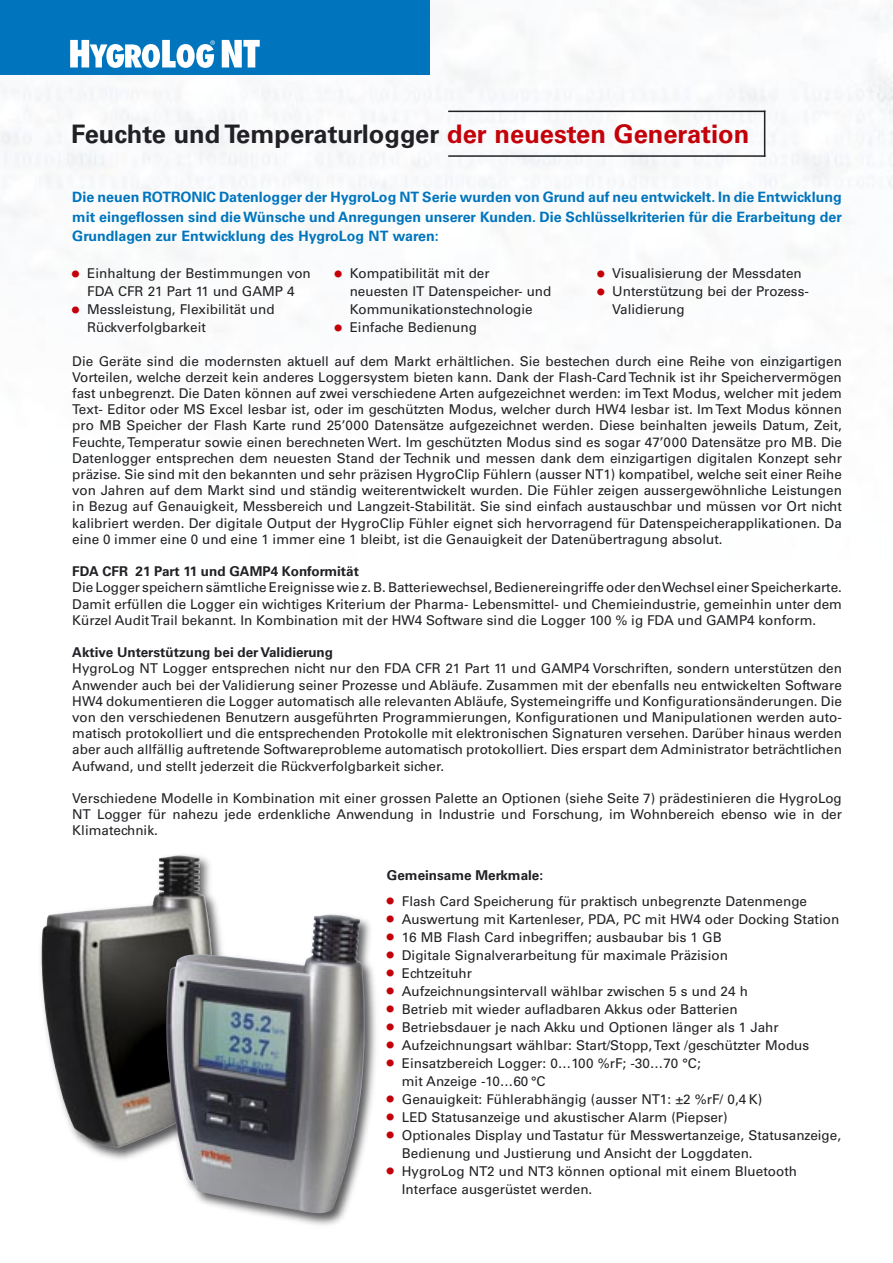
<style>
.page{position:relative;width:893px;height:1263px;background:#fff}
.page>*{position:absolute;margin:0;border:0;box-sizing:border-box;transform-origin:0 0}
.t1{font:700 25.5px "Univers";color:#212125}
.t2{font:700 14.25px/19.5px "Univers";color:#0075bd;text-align:justify}
.t3{font:13.5px/16.2px "Univers";color:#212125}
.t4{font:700 13.5px "Univers";color:#212125}
.s1{color:#c40009}
.s2{font-size:19.5px;color:#c40009}
</style>
<div class="page">
<img style="left:1px;top:0;width:892px;height:323px">
<div style="left:0;top:0;width:430px;height:75px;background:#0075bd"></div>
<svg style="left:70px;top:40px;width:145px;height:28px"></svg>
<svg style="left:222px;top:40px;width:38px;height:27px"></svg>
<div style="left:37px;top:851px;width:191px;height:311px;background:#212125;opacity:.75"></div>
<img style="left:41px;top:855px;width:172px;height:293px">
<div style="left:162px;top:910px;width:218px;height:318px;background:#212125;opacity:.75"></div>
<img style="left:166px;top:914px;width:199px;height:299px">
<hr style="left:448px;top:111px;width:317px;height:1px;background:#212125">
<hr style="left:448px;top:155px;width:317px;height:2px;background:#212125">
<hr style="left:764px;top:111px;width:1px;height:46px;background:#212125">
<h1 class="t1" style="left:71px;top:119px;width:680px">Feuchte und Temperaturlogger <span class="s1">der neuesten Generation</span></h1>
<p class="t2" style="left:72px;top:187px;width:771px">Die neuen ROTRONIC Datenlogger der HygroLog NT Serie wurden von Grund auf neu entwickelt. In die Entwicklung mit eingeflossen sind die Wünsche und Anregungen unserer Kunden. Die Schlüsselkriterien für die Erarbeitung der Grundlagen zur Entwicklung des HygroLog NT waren:</p>
<p class="t3" style="left:72px;top:265px;width:240px;line-height:18px;text-align:center"><span class="s2">•</span> Einhaltung der Bestimmungen von<br>FDA CFR 21 Part 11 und GAMP 4</p>
<p class="t3" style="left:87px;top:301px;width:189px;line-height:18px;text-indent:-15px"><span class="s2">•</span> Messleistung, Flexibilität und<br>Rückverfolgbarkeit</p>
<p class="t3" style="left:350px;top:265px;width:203px;line-height:18px;text-indent:-15px"><span class="s2">•</span> Kompatibilität mit der neuesten IT Datenspeicher- und<br>Kommunikationstechnologie</p>
<p class="t3" style="left:335px;top:319px;width:144px"><span class="s2">•</span> Einfache Bedienung</p>
<p class="t3" style="left:597px;top:265px;width:206px"><span class="s2">•</span> Visualisierung der Messdaten</p>
<p class="t3" style="left:612px;top:283px;width:198px;line-height:18px;text-indent:-15px"><span class="s2">•</span> Unterstützung bei der Prozess-<br>Validierung</p>
<p class="t3" style="left:72px;top:353px;width:771px;text-align:justify">Die Geräte sind die modernsten aktuell auf dem Markt erhältlichen. Sie bestechen durch eine Reihe von einzigartigen Vorteilen, welche derzeit kein anderes Loggersystem bieten kann. Dank der Flash-Card Technik ist ihr Speichervermögen fast unbegrenzt. Die Daten können auf zwei verschiedene Arten aufgezeichnet werden: im Text Modus, welcher mit jedem Text- Editor oder MS Excel lesbar ist, oder im geschützten Modus, welcher durch HW4 lesbar ist. Im Text Modus können pro MB Speicher der Flash Karte rund 25’000 Datensätze aufgezeichnet werden. Diese beinhalten jeweils Datum, Zeit, Feuchte, Temperatur sowie einen berechneten Wert. Im geschützten Modus sind es sogar 47’000 Datensätze pro MB. Die Datenlogger entsprechen dem neuesten Stand der Technik und messen dank dem einzigartigen digitalen Konzept sehr präzise. Sie sind mit den bekannten und sehr präzisen HygroClip Fühlern (ausser NT1) kompatibel, welche seit einer Reihe von Jahren auf dem Markt sind und ständig weiterentwickelt wurden. Die Fühler zeigen aussergewöhnliche Leistungen in Bezug auf Genauigkeit, Messbereich und Langzeit-Stabilität. Sie sind einfach austauschbar und müssen vor Ort nicht kalibriert werden. Der digitale Output der HygroClip Fühler eignet sich hervorragend für Datenspeicherapplikationen. Da eine 0 immer eine 0 und eine 1 immer eine 1 bleibt, ist die Genauigkeit der Datenübertragung absolut.</p>
<p class="t4" style="left:72px;top:564px;width:288px">FDA CFR 21 Part 11 und GAMP4 Konformität</p>
<p class="t3" style="left:72px;top:580px;width:771px;text-align:justify">Die Logger speichern sämtliche Ereignisse wie z. B. Batteriewechsel, Bedienereingriffe oder den Wechsel einer Speicherkarte.<br>Damit erfüllen die Logger ein wichtiges Kriterium der Pharma- Lebensmittel- und Chemieindustrie, gemeinhin unter dem Kürzel Audit Trail bekannt. In Kombination mit der HW4 Software sind die Logger 100 % ig FDA und GAMP4 konform.</p>
<p class="t4" style="left:72px;top:645px;width:262px">Aktive Unterstützung bei der Validierung</p>
<p class="t3" style="left:72px;top:661px;width:771px;text-align:justify">HygroLog NT Logger entsprechen nicht nur den FDA CFR 21 Part 11 und GAMP4 Vorschriften, sondern unterstützen den Anwender auch bei der Validierung seiner Prozesse und Abläufe. Zusammen mit der ebenfalls neu entwickelten Software HW4 dokumentieren die Logger automatisch alle relevanten Abläufe, Systemeingriffe und Konfigurationsänderungen. Die von den verschiedenen Benutzern ausgeführten Programmierungen, Konfigurationen und Manipulationen werden auto&shy;matisch protokolliert und die entsprechenden Protokolle mit elektronischen Signaturen versehen. Darüber hinaus werden aber auch allfällig auftretende Softwareprobleme automatisch protokolliert. Dies erspart dem Administrator beträchtlichen Aufwand, und stellt jederzeit die Rückverfolgbarkeit sicher.</p>
<p class="t3" style="left:72px;top:790px;width:771px;text-align:justify">Verschiedene Modelle in Kombination mit einer grossen Palette an Optionen (siehe Seite 7) prädestinieren die HygroLog NT Logger für nahezu jede erdenkliche Anwendung in Industrie und Forschung, im Wohnbereich ebenso wie in der Klimatechnik.</p>
<p class="t4" style="left:387px;top:867px;width:158px">Gemeinsame Merkmale:</p>
<p class="t3" style="left:387px;top:893px;width:422px"><span class="s2">•</span> Flash Card Speicherung für praktisch unbegrenzte Datenmenge</p>
<p class="t3" style="left:387px;top:911px;width:454px"><span class="s2">•</span> Auswertung mit Kartenleser, PDA, PC mit HW4 oder Docking Station</p>
<p class="t3" style="left:387px;top:929px;width:336px"><span class="s2">•</span> 16 MB Flash Card inbegriffen; ausbaubar bis 1 GB</p>
<p class="t3" style="left:387px;top:947px;width:342px"><span class="s2">•</span> Digitale Signalverarbeitung für maximale Präzision</p>
<p class="t3" style="left:387px;top:965px;width:87px"><span class="s2">•</span> Echtzeituhr</p>
<p class="t3" style="left:387px;top:983px;width:362px"><span class="s2">•</span> Aufzeichnungsintervall wählbar zwischen 5 s und 24 h</p>
<p class="t3" style="left:387px;top:1001px;width:352px"><span class="s2">•</span> Betrieb mit wieder aufladbaren Akkus oder Batterien</p>
<p class="t3" style="left:387px;top:1019px;width:393px"><span class="s2">•</span> Betriebsdauer je nach Akku und Optionen länger als 1 Jahr</p>
<p class="t3" style="left:387px;top:1037px;width:424px"><span class="s2">•</span> Aufzeichnungsart wählbar: Start/Stopp, Text /geschützter Modus</p>
<p class="t3" style="left:402px;top:1054px;width:300px;line-height:18px;text-indent:-15px"><span class="s2">•</span> Einsatzbereich Logger: 0…100 %rF; -30…70 °C; mit Anzeige -10…60 °C</p>
<p class="t3" style="left:387px;top:1091px;width:377px"><span class="s2">•</span> Genauigkeit: Fühlerabhängig (ausser NT1: ±2 %rF/ 0,4 K)</p>
<p class="t3" style="left:387px;top:1109px;width:342px"><span class="s2">•</span> LED Statusanzeige und akustischer Alarm (Piepser)</p>
<p class="t3" style="left:402px;top:1126px;width:441px;line-height:18px;text-indent:-15px"><span class="s2">•</span> Optionales Display und Tastatur für Messwertanzeige, Statusanzeige,<br>Bedienung und Justierung und Ansicht der Loggdaten.</p>
<p class="t3" style="left:402px;top:1162px;width:397px;line-height:18px;text-indent:-15px"><span class="s2">•</span> HygroLog NT2 und NT3 können optional mit einem Bluetooth<br>Interface ausgerüstet werden.</p>
</div>
